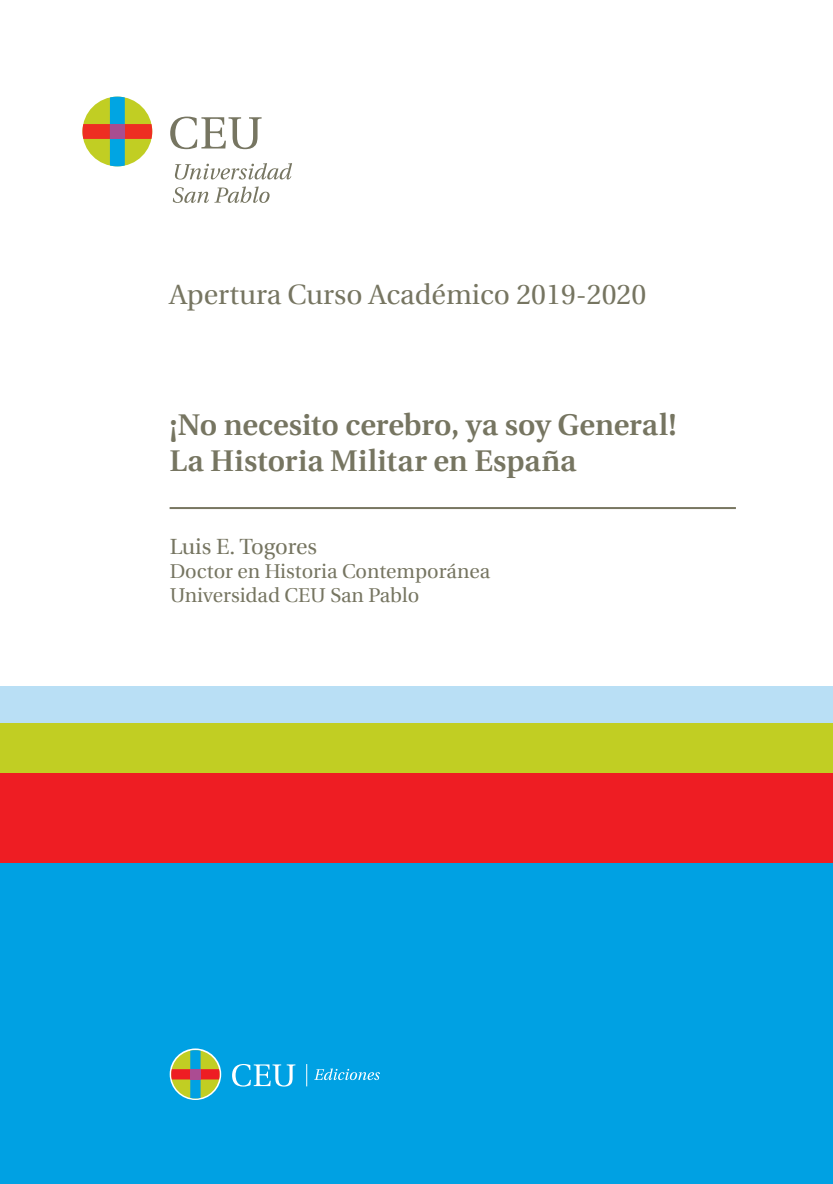
<style>
.page{position:relative;width:833px;height:1184px;background:#fff}
.page>*{position:absolute;margin:0;border:0;box-sizing:border-box;transform-origin:0 0}
.t1{font:600 30px/36px "Utopia";color:#767561}
.t2{font:28px "Utopia";color:#767561}
.t3{font:22px "Utopia";color:#767561}
.t4{font:20px/24px "Utopia";color:#767561}
</style>
<div class="page">
<div style="left:0;top:688px;width:832px;height:496px;background:#00a1e3"></div>
<div style="left:0;top:772px;width:832px;height:91px;background:#ee1d23"></div>
<div style="left:0;top:722px;width:832px;height:51px;background:#c1ce23"></div>
<div style="left:0;top:686px;width:832px;height:36px;background:#b9dff5"></div>
<svg style="left:82px;top:97px;width:70px;height:69px"></svg>
<div style="left:110px;top:124px;width:15px;height:15px;background:#a84d90"></div>
<svg style="left:170px;top:117px;width:91px;height:32px"></svg>
<svg style="left:174px;top:163px;width:118px;height:17px"></svg>
<svg style="left:173px;top:186px;width:96px;height:17px"></svg>
<hr style="left:169px;top:507px;width:566px;height:2px;background:#787661">
<div style="left:170px;top:1048px;width:51px;height:52px;border:3px solid #fff;border-radius:50%"></div>
<svg style="left:171px;top:1050px;width:48px;height:48px"></svg>
<div style="left:190px;top:1069px;width:10px;height:10px;background:#ab4c92"></div>
<svg style="left:232px;top:1064px;width:63px;height:22px"></svg>
<svg style="left:314px;top:1068px;width:66px;height:12px"></svg>
<svg style="left:306px;top:1064px;width:1px;height:22px"></svg>
<p class="t2" style="left:169px;top:279px;width:478px">Apertura Curso Académico 2019-2020</p>
<p class="t1" style="left:169px;top:407px;width:508px">¡No necesito cerebro, ya soy General!<br>La Historia Militar en España</p>
<p class="t3" style="left:170px;top:535px;width:149px">Luis E. Togores</p>
<p class="t4" style="left:170px;top:560px;width:322px">Doctor en Historia Contemporánea<br>Universidad CEU San Pablo</p>
</div>
